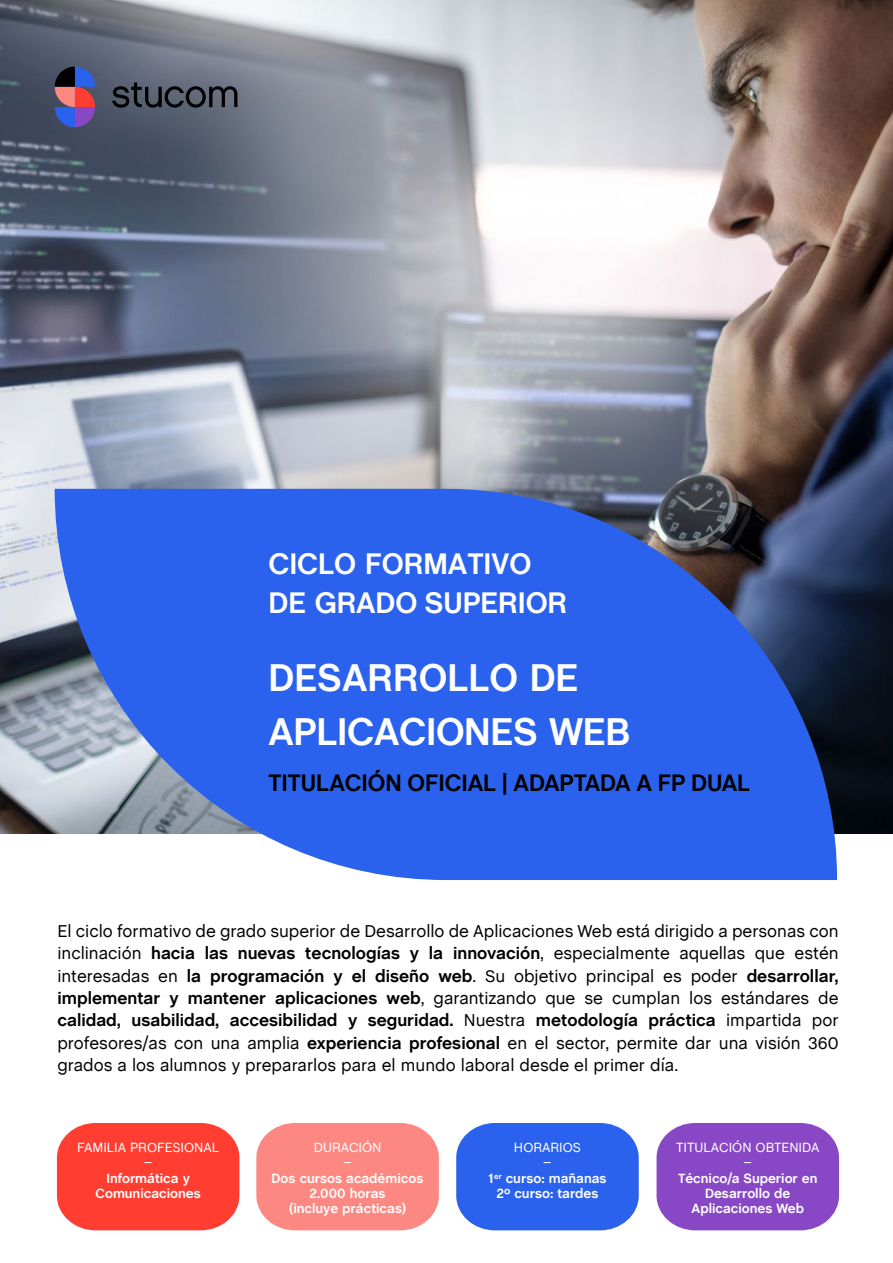
<style>
.page{position:relative;width:893px;height:1263px;background:#fff}
.page>*{position:absolute;margin:0;border:0;box-sizing:border-box;transform-origin:0 0}
.t1{font:700 39px/54px "Chalet";letter-spacing:-.01em;color:#fff}
.t2{font:700 30px/39px "Chalet";color:#fff}
.t3{font:700 24px "Chalet";letter-spacing:-.005em;color:#000}
.t4{font:17.25px/22.5px "Chalet";color:#000;text-align:justify}
.t5{font:700 13.5px/15px "Chalet";color:#fff;text-align:center}
.t6{font:13.5px "Chalet";color:#fff}
.t7{font:12px "Chalet";color:#fff}
.s1{font-weight:700}
</style>
<div class="page">
<img style="left:0;top:0;width:893px;height:833px">
<svg style="left:55px;top:489px;width:782px;height:391px;background:#3c68da"></svg>
<svg style="left:55px;top:67px;width:40px;height:60px;background:#6f4d84"></svg>
<svg style="left:112px;top:82px;width:125px;height:26px;background:#424752"></svg>
<div style="left:256px;top:1123px;width:183px;height:107px;background:#fc8881"></div>
<div style="left:456px;top:1123px;width:183px;height:107px;background:#2a61ed"></div>
<div style="left:656px;top:1123px;width:183px;height:107px;background:#8847c4"></div>
<div style="left:57px;top:1123px;width:182px;height:107px;background:#ff3d31"></div>
<h2 class="t2" style="left:268px;top:546px;width:300px">CICLO FORMATIVO<br>DE GRADO SUPERIOR</h2>
<h1 class="t1" style="left:268px;top:653px;width:363px">DESARROLLO DE<br>APLICACIONES WEB</h1>
<h3 class="t3" style="left:268px;top:768px;width:483px">TITULACIÓN OFICIAL | ADAPTADA A FP DUAL</h3>
<p class="t4" style="left:57px;top:918px;width:783px">El ciclo formativo de grado superior de Desarrollo de Aplicaciones Web está dirigido a personas con inclinación <span class="s1">hacia las nuevas tecnologías y la innovación</span>, especialmente aquellas que estén interesadas en <span class="s1">la programación y el diseño web</span>. Su objetivo principal es poder <span class="s1">desarrollar, implementar y mantener aplicaciones web</span>, garantizando que se cumplan los estándares de <span class="s1">calidad, usabilidad, accesibilidad y seguridad.</span> Nuestra <span class="s1">metodología práctica</span> impartida por profesores/as con una amplia <span class="s1">experiencia profesional</span> en el sector, permite dar una visión 360 grados a los alumnos y prepararlos para el mundo laboral desde el primer día.</p>
<p class="t6" style="left:77px;top:1136px;width:143px">FAMILIA PROFESIONAL</p>
<p class="t6" style="left:145px;top:1145px;width:9px">_</p>
<p class="t5" style="left:96px;top:1172px;width:107px">Informática y<br>Comunicaciones</p>
<p class="t6" style="left:314px;top:1136px;width:69px">DURACIÓN</p>
<p class="t6" style="left:344px;top:1145px;width:9px">_</p>
<p class="t7" style="left:323px;top:1137px;width:48px">DURADA</p>
<p class="t6" style="left:514px;top:1136px;width:69px">HORARIOS</p>
<p class="t6" style="left:544px;top:1145px;width:9px">_</p>
<p class="t6" style="left:676px;top:1136px;width:145px">TITULACIÓN OBTENIDA</p>
<p class="t6" style="left:744px;top:1145px;width:9px">_</p>
<p class="t5" style="left:272px;top:1172px;width:153px">Dos cursos académicos<br>2.000 horas<br>(incluye prácticas)</p>
<p class="t5" style="left:488px;top:1172px;width:120px">1<sup>er</sup> curso: mañanas<br>2º curso: tardes</p>
<p class="t5" style="left:678px;top:1172px;width:141px">Técnico/a Superior en<br>Desarrollo de<br>Aplicaciones Web</p>
</div>
